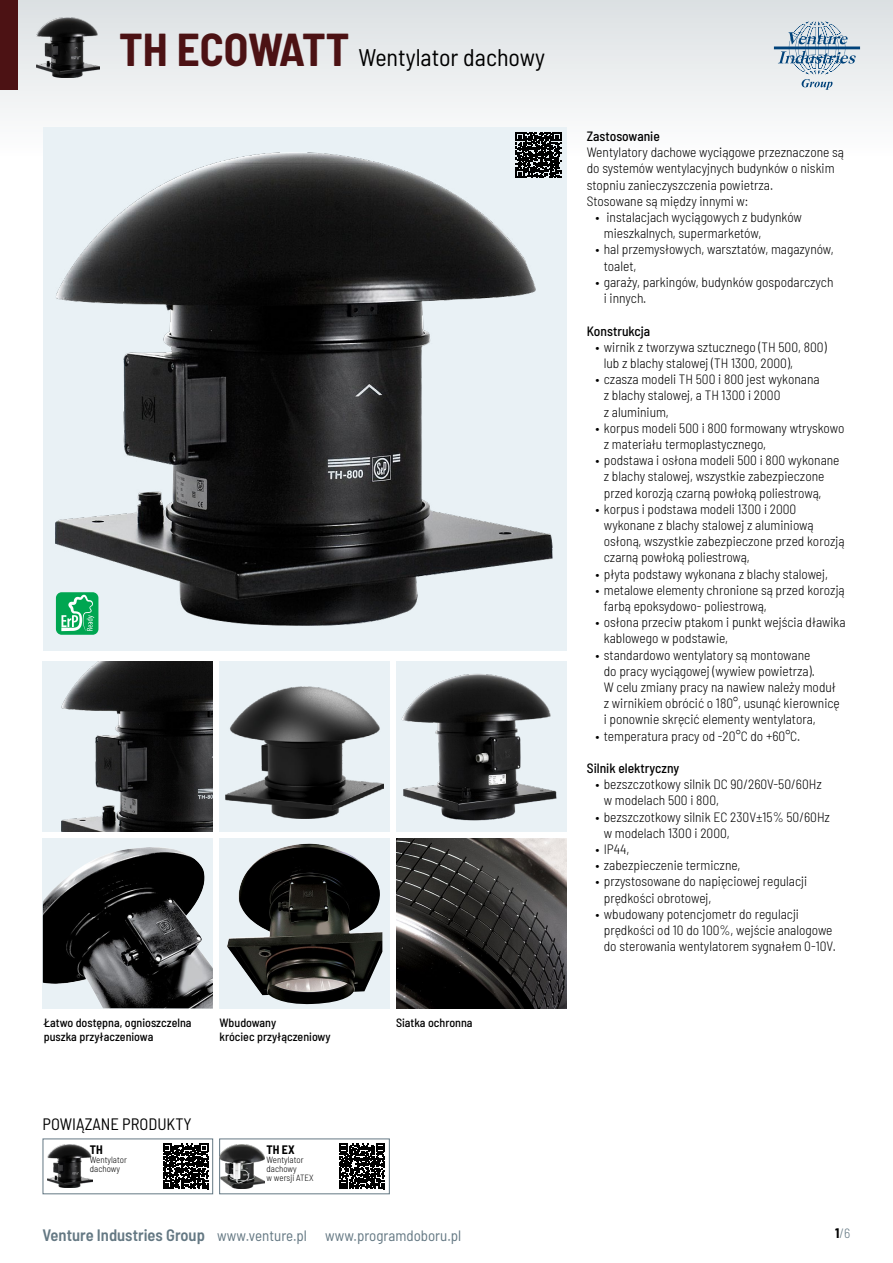
<style>
.page{position:relative;width:893px;height:1263px;background:#fff}
.page>*{position:absolute;margin:0;border:0;box-sizing:border-box;transform-origin:0 0}
.t1{font:semi-condensed 24px "Barlow";color:#000}
.t2{font:semi-condensed 16.5px "Barlow";color:#000}
.t3{font:semi-condensed 15px "Barlow";color:#647883}
.t4{font:300 semi-condensed 13.5px/16.2px "Barlow";color:#000}
.t5{font:500 semi-condensed 13.5px "Barlow";color:#000}
.t6{font:300 semi-condensed 13.5px "Barlow";color:#647883}
.t7{font:500 semi-condensed 12px/14.4px "Barlow";color:#000}
.t8{font:700 semi-condensed 12px "Barlow";color:#000}
.t9{font:300 semi-condensed 9px/9px "Barlow";color:#000}
.s1{font-weight:700;font-size:45px;color:#4c1214}
.s2{font-weight:600;font-size:16.5px}
.s3{font-weight:700;color:#000}
</style>
<div class="page">
<div style="left:0;top:0;width:893px;height:157px;background:linear-gradient(to bottom,#dbe0e2,#fefefe)"></div>
<div style="left:0;top:0;width:17px;height:89px;background:#4c1214"></div>
<img style="left:36px;top:17px;width:64px;height:61px">
<svg style="left:774px;top:21px;width:86px;height:69px;background:#bbcad6"></svg>
<div style="left:43px;top:1139px;width:170px;height:55px;border:1px solid #647883"></div>
<div style="left:219px;top:1139px;width:171px;height:55px;border:1px solid #647883"></div>
<img style="left:48px;top:1145px;width:44px;height:42px">
<img style="left:220px;top:1145px;width:44px;height:43px">
<div style="left:43px;top:128px;width:523px;height:523px;background:#e9f1f5"></div>
<img style="left:56px;top:152px;width:497px;height:473px">
<img style="left:396px;top:839px;width:170px;height:170px">
<div style="left:219px;top:661px;width:171px;height:170px;background:#e9f1f5"></div>
<img style="left:226px;top:687px;width:157px;height:132px">
<div style="left:396px;top:661px;width:170px;height:170px;background:#e9f1f5"></div>
<img style="left:401px;top:673px;width:156px;height:148px">
<div style="left:220px;top:839px;width:170px;height:170px;background:#e9f1f5"></div>
<img style="left:227px;top:844px;width:155px;height:161px">
<div style="left:43px;top:661px;width:170px;height:170px;background:#e9f1f5"></div>
<img style="left:61px;top:661px;width:152px;height:170px">
<div style="left:43px;top:839px;width:170px;height:170px;background:#e9f1f5"></div>
<img style="left:43px;top:847px;width:170px;height:162px">
<div style="left:56px;top:592px;width:42px;height:43px;background:#00a651;border-radius:6px"></div>
<svg style="left:61px;top:595px;width:33px;height:36px"></svg>
<svg style="left:516px;top:132px;width:45px;height:46px"></svg>
<svg style="left:163px;top:1144px;width:45px;height:45px"></svg>
<svg style="left:339px;top:1144px;width:46px;height:45px"></svg>
<h1 class="t1" style="left:119px;top:40px;width:427px"><span class="s1">TH ECOWATT</span> Wentylator dachowy</h1>
<p class="t7" style="left:44px;top:1014px;width:149px">Łatwo dostępna, ognioszczelna puszka przyłaczeniowa</p>
<p class="t7" style="left:219px;top:1014px;width:113px">Wbudowany<br>króciec przyłączeniowy</p>
<p class="t7" style="left:396px;top:1014px;width:78px">Siatka ochronna</p>
<p class="t2" style="left:43px;top:1112px;width:151px">POWIĄZANE PRODUKTY</p>
<p class="t8" style="left:90px;top:1141px;width:14px">TH</p>
<p class="t9" style="left:90px;top:1155px;width:38px">Wentylator dachowy</p>
<p class="t8" style="left:267px;top:1141px;width:30px">TH EX</p>
<p class="t9" style="left:267px;top:1155px;width:49px">Wentylator dachowy<br>w wersji ATEX</p>
<p class="t5" style="left:587px;top:126px;width:75px">Zastosowanie</p>
<p class="t4" style="left:587px;top:143px;width:259px">Wentylatory dachowe wyciągowe przeznaczone są do systemów wentylacyjnych budynków o niskim stopniu zanieczyszczenia powietrza.<br>Stosowane są między innymi w:</p>
<p class="t4" style="left:604px;top:208px;width:200px;text-indent:-9px">• instalacjach wyciągowych z budynków mieszkalnych, supermarketów,</p>
<p class="t4" style="left:604px;top:241px;width:232px;text-indent:-9px">• hal przemysłowych, warsztatów, magazynów, toalet,</p>
<p class="t4" style="left:604px;top:273px;width:231px;text-indent:-9px">• garaży, parkingów, budynków gospodarczych i innych.</p>
<p class="t5" style="left:587px;top:321px;width:65px">Konstrukcja</p>
<p class="t4" style="left:604px;top:338px;width:224px;text-indent:-9px">• wirnik z tworzywa sztucznego (TH 500, 800) lub z blachy stalowej (TH 1300, 2000),</p>
<p class="t4" style="left:604px;top:370px;width:217px;text-indent:-9px">• czasza modeli TH 500 i 800 jest wykonana z blachy stalowej, a TH 1300 i 2000<br>z aluminium,</p>
<p class="t4" style="left:604px;top:419px;width:242px;text-indent:-9px">• korpus modeli 500 i 800 formowany wtryskowo z materiału termoplastycznego,</p>
<p class="t4" style="left:604px;top:451px;width:237px;text-indent:-9px">• podstawa i osłona modeli 500 i 800 wykonane z blachy stalowej, wszystkie zabezpieczone przed korozją czarną powłoką poliestrową,</p>
<p class="t4" style="left:604px;top:500px;width:242px;text-indent:-9px">• korpus i podstawa modeli 1300 i 2000 wykonane z blachy stalowej z aluminiową osłoną, wszystkie zabezpieczone przed korozją czarną powłoką poliestrową,</p>
<p class="t4" style="left:595px;top:565px;width:234px">• płyta podstawy wykonana z blachy stalowej,</p>
<p class="t4" style="left:604px;top:581px;width:242px;text-indent:-9px">• metalowe elementy chronione są przed korozją farbą epoksydowo- poliestrową,</p>
<p class="t4" style="left:604px;top:613px;width:243px;text-indent:-9px">• osłona przeciw ptakom i punkt wejścia dławika kablowego w podstawie,</p>
<p class="t4" style="left:604px;top:646px;width:237px;text-indent:-9px">• standardowo wentylatory są montowane<br>do pracy wyciągowej (wywiew powietrza).<br>W celu zmiany pracy na nawiew należy moduł z wirnikiem obrócić o 180°, usunąć kierownicę i ponownie skręcić elementy wentylatora,</p>
<p class="t4" style="left:595px;top:727px;width:207px">• temperatura pracy od -20°C do +60°C.</p>
<p class="t5" style="left:587px;top:758px;width:94px">Silnik elektryczny</p>
<p class="t4" style="left:604px;top:775px;width:219px;text-indent:-9px">• bezszczotkowy silnik DC 90/260V-50/60Hz w modelach 500 i 800,</p>
<p class="t4" style="left:604px;top:808px;width:228px;text-indent:-9px">• bezszczotkowy silnik EC 230V±15% 50/60Hz w modelach 1300 i 2000,</p>
<p class="t4" style="left:595px;top:840px;width:36px">• IP44,</p>
<p class="t4" style="left:595px;top:856px;width:147px">• zabezpieczenie termiczne,</p>
<p class="t4" style="left:604px;top:872px;width:205px;text-indent:-9px">• przystosowane do napięciowej regulacji prędkości obrotowej,</p>
<p class="t4" style="left:604px;top:905px;width:234px;text-indent:-9px">• wbudowany potencjometr do regulacji prędkości od 10 do 100%, wejście analogowe do sterowania wentylatorem sygnałem 0-10V.</p>
<p class="t3" style="left:43px;top:1225px;width:420px"><span class="s2">Venture Industries Group</span> www.venture.pl www.programdoboru.pl</p>
<p class="t6" style="left:835px;top:1224px;width:17px"><span class="s3">1</span>/6</p>
</div>
